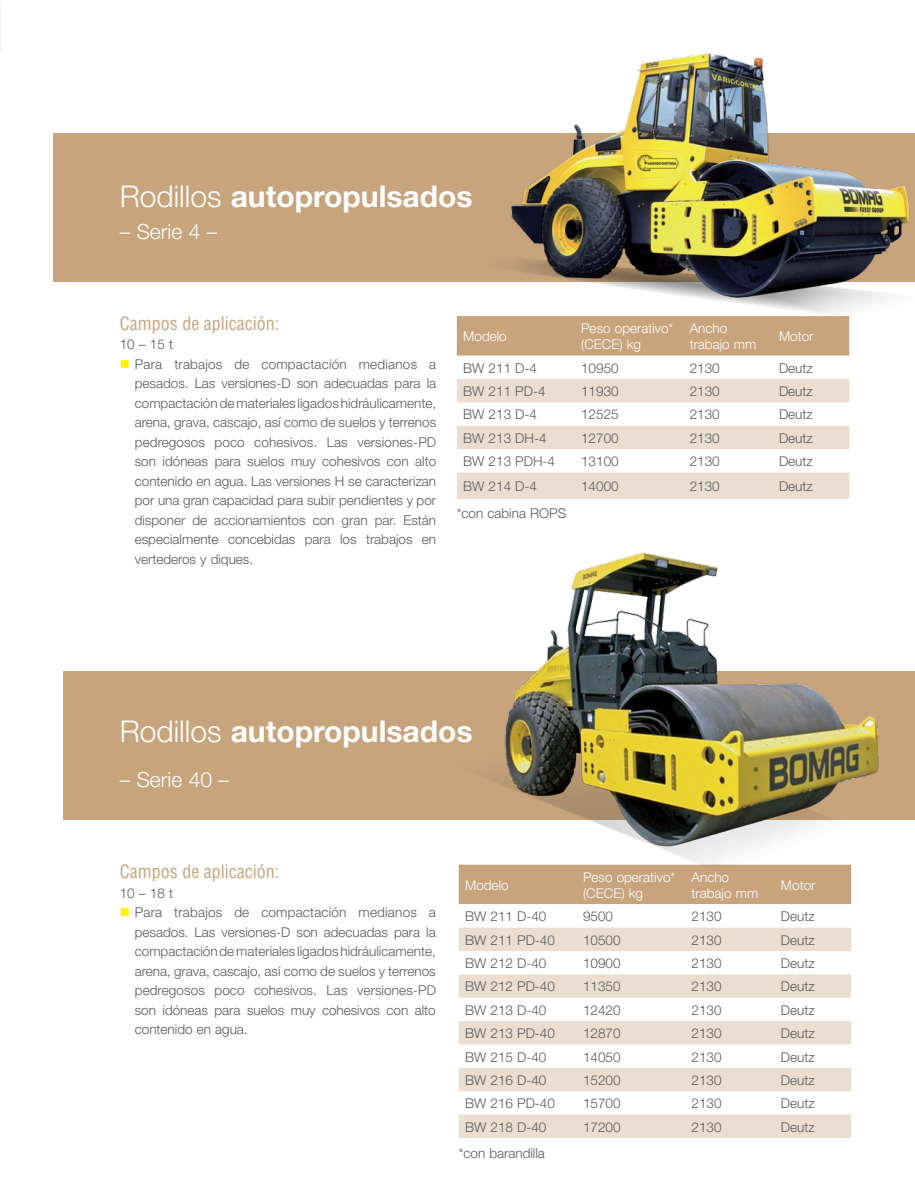
<style>
.page{position:relative;width:915px;height:1191px;background:#fff}
.page>*{position:absolute;margin:0;border:0;box-sizing:border-box;transform-origin:0 0}
.t1{font:700 30px "Helvetica Neue";color:#fff}
.t2{font:300 21px "Helvetica Neue";color:#fff}
.t3{font:condensed 18px "Helvetica";color:#c8a47d}
.t4{font:300 13.5px/19.5px "Helvetica Neue";color:#58595b;text-align:justify}
.t5{font:300 13.5px/16.2px "Helvetica Neue";color:#fff}
.s1{font-weight:300}
.s2{color:#fff200}
</style>
<div class="page">
<div style="left:53px;top:133px;width:861px;height:149px;background:#c8a47d"></div>
<svg style="left:457px;top:390px;width:392px;height:109px;fill:#ebded0"></svg>
<img style="left:456px;top:53px;width:453px;height:337px">
<div style="left:63px;top:671px;width:851px;height:149px;background:#c8a47d"></div>
<div style="left:458px;top:891px;width:392px;height:13px;background:#c8a47d"></div>
<svg style="left:458px;top:927px;width:392px;height:211px;fill:#ebded0"></svg>
<img style="left:458px;top:552px;width:421px;height:339px">
<h1 class="t1" style="left:120px;top:177px;width:354px"><span class="s1">Rodillos</span> autopropulsados</h1>
<h2 class="t2" style="left:120px;top:218px;width:99px">– Serie 4 –</h2>
<h3 class="t3" style="left:120px;top:312px;width:161px">Campos de aplicación:</h3>
<p class="t4" style="left:120px;top:334px;width:55px">10 – 15 t</p>
<p class="t4" style="left:135px;top:354px;width:303px;text-indent:-15px"><span class="s2">■</span> Para trabajos de compactación medianos a pesados. Las versiones-D son adecuadas para la compactación de materiales ligados hidráulicamente, arena, grava, cascajo, así como de suelos y terrenos pedregosos poco cohesivos. Las versiones-PD son idóneas para suelos muy cohesivos con alto contenido en agua. Las versiones H se caracterizan por una gran capacidad para subir pendientes y por disponer de accionamientos con gran par. Están especialmente concebidas para los trabajos en vertederos y diques.</p>
<p class="t5" style="left:463px;top:328px;width:45px">Modelo</p>
<p class="t5" style="left:581px;top:320px;width:94px">Peso operativo* (CECE) kg</p>
<p class="t5" style="left:689px;top:320px;width:68px">Ancho trabajo mm</p>
<p class="t5" style="left:778px;top:328px;width:36px">Motor</p>
<p class="t4" style="left:463px;top:358px;width:75px">BW 211 D-4</p>
<p class="t4" style="left:581px;top:358px;width:39px">10950</p>
<p class="t4" style="left:689px;top:358px;width:32px">2130</p>
<p class="t4" style="left:778px;top:358px;width:35px">Deutz</p>
<p class="t4" style="left:463px;top:381px;width:84px">BW 211 PD-4</p>
<p class="t4" style="left:581px;top:381px;width:39px">11930</p>
<p class="t4" style="left:689px;top:381px;width:32px">2130</p>
<p class="t4" style="left:778px;top:381px;width:35px">Deutz</p>
<p class="t4" style="left:463px;top:404px;width:75px">BW 213 D-4</p>
<p class="t4" style="left:581px;top:404px;width:39px">12525</p>
<p class="t4" style="left:689px;top:404px;width:32px">2130</p>
<p class="t4" style="left:778px;top:404px;width:35px">Deutz</p>
<p class="t4" style="left:463px;top:428px;width:85px">BW 213 DH-4</p>
<p class="t4" style="left:581px;top:428px;width:39px">12700</p>
<p class="t4" style="left:689px;top:428px;width:32px">2130</p>
<p class="t4" style="left:778px;top:428px;width:35px">Deutz</p>
<p class="t4" style="left:463px;top:451px;width:93px">BW 213 PDH-4</p>
<p class="t4" style="left:581px;top:451px;width:39px">13100</p>
<p class="t4" style="left:689px;top:451px;width:32px">2130</p>
<p class="t4" style="left:778px;top:451px;width:35px">Deutz</p>
<p class="t4" style="left:463px;top:476px;width:75px">BW 214 D-4</p>
<p class="t4" style="left:581px;top:476px;width:39px">14000</p>
<p class="t4" style="left:689px;top:476px;width:32px">2130</p>
<p class="t4" style="left:778px;top:476px;width:35px">Deutz</p>
<p class="t4" style="left:456px;top:503px;width:111px">*con cabina ROPS</p>
<h1 class="t1" style="left:120px;top:712px;width:354px"><span class="s1">Rodillos</span> autopropulsados</h1>
<h2 class="t2" style="left:120px;top:766px;width:111px">– Serie 40 –</h2>
<h3 class="t3" style="left:120px;top:860px;width:161px">Campos de aplicación:</h3>
<p class="t4" style="left:120px;top:883px;width:55px">10 – 18 t</p>
<p class="t4" style="left:135px;top:902px;width:302px;text-indent:-15px"><span class="s2">■</span> Para trabajos de compactación medianos a pesados. Las versiones-D son adecuadas para la compactación de materiales ligados hidráulicamente, arena, grava, cascajo, así como de suelos y terrenos pedregosos poco cohesivos. Las versiones-PD son idóneas para suelos muy cohesivos con alto contenido en agua.</p>
<p class="t5" style="left:465px;top:876px;width:45px">Modelo</p>
<p class="t5" style="left:583px;top:868px;width:94px">Peso operativo* (CECE) kg</p>
<p class="t5" style="left:691px;top:868px;width:68px">Ancho trabajo mm</p>
<p class="t5" style="left:780px;top:876px;width:36px">Motor</p>
<p class="t4" style="left:465px;top:906px;width:83px">BW 211 D-40</p>
<p class="t4" style="left:583px;top:906px;width:32px">9500</p>
<p class="t4" style="left:691px;top:906px;width:32px">2130</p>
<p class="t4" style="left:780px;top:906px;width:35px">Deutz</p>
<p class="t4" style="left:465px;top:929px;width:91px">BW 211 PD-40</p>
<p class="t4" style="left:583px;top:929px;width:39px">10500</p>
<p class="t4" style="left:691px;top:929px;width:32px">2130</p>
<p class="t4" style="left:780px;top:929px;width:35px">Deutz</p>
<p class="t4" style="left:465px;top:953px;width:83px">BW 212 D-40</p>
<p class="t4" style="left:583px;top:953px;width:39px">10900</p>
<p class="t4" style="left:691px;top:953px;width:32px">2130</p>
<p class="t4" style="left:780px;top:953px;width:35px">Deutz</p>
<p class="t4" style="left:465px;top:976px;width:91px">BW 212 PD-40</p>
<p class="t4" style="left:583px;top:976px;width:39px">11350</p>
<p class="t4" style="left:691px;top:976px;width:32px">2130</p>
<p class="t4" style="left:780px;top:976px;width:35px">Deutz</p>
<p class="t4" style="left:465px;top:1000px;width:83px">BW 213 D-40</p>
<p class="t4" style="left:583px;top:1000px;width:39px">12420</p>
<p class="t4" style="left:691px;top:1000px;width:32px">2130</p>
<p class="t4" style="left:780px;top:1000px;width:35px">Deutz</p>
<p class="t4" style="left:465px;top:1023px;width:91px">BW 213 PD-40</p>
<p class="t4" style="left:583px;top:1023px;width:39px">12870</p>
<p class="t4" style="left:691px;top:1023px;width:32px">2130</p>
<p class="t4" style="left:780px;top:1023px;width:35px">Deutz</p>
<p class="t4" style="left:465px;top:1046px;width:83px">BW 215 D-40</p>
<p class="t4" style="left:583px;top:1046px;width:39px">14050</p>
<p class="t4" style="left:691px;top:1046px;width:32px">2130</p>
<p class="t4" style="left:780px;top:1046px;width:35px">Deutz</p>
<p class="t4" style="left:465px;top:1070px;width:83px">BW 216 D-40</p>
<p class="t4" style="left:583px;top:1070px;width:39px">15200</p>
<p class="t4" style="left:691px;top:1070px;width:32px">2130</p>
<p class="t4" style="left:780px;top:1070px;width:35px">Deutz</p>
<p class="t4" style="left:465px;top:1093px;width:91px">BW 216 PD-40</p>
<p class="t4" style="left:583px;top:1093px;width:39px">15700</p>
<p class="t4" style="left:691px;top:1093px;width:32px">2130</p>
<p class="t4" style="left:780px;top:1093px;width:35px">Deutz</p>
<p class="t4" style="left:465px;top:1116px;width:83px">BW 218 D-40</p>
<p class="t4" style="left:583px;top:1116px;width:39px">17200</p>
<p class="t4" style="left:691px;top:1116px;width:32px">2130</p>
<p class="t4" style="left:780px;top:1116px;width:35px">Deutz</p>
<p class="t4" style="left:458px;top:1142px;width:88px">*con barandilla</p>
</div>
